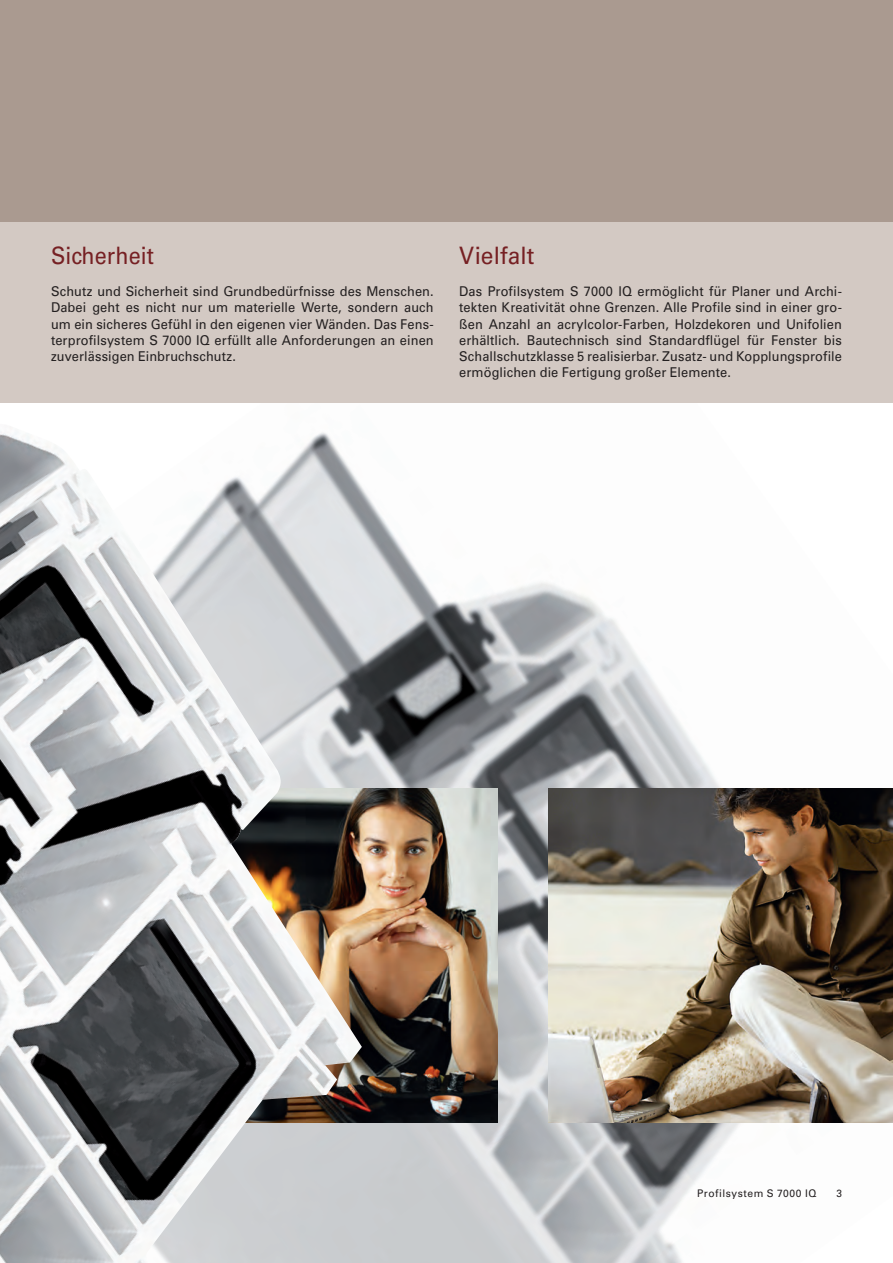
<style>
.page{position:relative;width:893px;height:1263px;background:#fff}
.page>*{position:absolute;margin:0;border:0;box-sizing:border-box;transform-origin:0 0}
.t1{font:24px "Univers LT";letter-spacing:.005em;color:#762023;scale:.9 1}
.t2{font:24px "Univers LT";letter-spacing:.005em;color:#762023;scale:.95 1}
.t3{font:13.5px/16px "Univers LT";letter-spacing:.01em;color:#231f20;text-align:justify;scale:.95 1}
.t4{font:10.5px "Univers LT";letter-spacing:.05em;color:#231f20}
.t5{font:10.5px "Univers LT";letter-spacing:.05em;color:#231f20;scale:.95 1}
</style>
<div class="page">
<img style="left:362px;top:487px;width:378px;height:776px">
<div style="left:0;top:0;width:893px;height:403px;background:#aa9a90"></div>
<img style="left:362px;top:788px;width:135px;height:335px">
<img style="left:549px;top:788px;width:344px;height:335px">
<img style="left:0;top:431px;width:362px;height:832px">
<div style="left:0;top:223px;width:893px;height:180px;background:#d3c9c3"></div>
<h1 class="t1" style="left:51px;top:241px;width:116px">Sicherheit</h1>
<p class="t3" style="left:51px;top:284px;width:404px">Schutz und Sicherheit sind Grundbedürfnisse des Menschen.<br>Dabei geht es nicht nur um materielle Werte, sondern auch um ein sicheres Gefühl in den eigenen vier Wänden. Das Fens&shy;terprofilsystem S 7000 IQ erfüllt alle Anforderungen an einen zuverlässigen Einbruchschutz.</p>
<h1 class="t2" style="left:459px;top:241px;width:81px">Vielfalt</h1>
<p class="t3" style="left:459px;top:284px;width:404px">Das Profilsystem S 7000 IQ ermöglicht für Planer und Archi&shy;tekten Kreativität ohne Grenzen. Alle Profile sind in einer gro&shy;ßen Anzahl an acrylcolor-Farben, Holzdekoren und Unifolien erhältlich. Bautechnisch sind Standardflügel für Fenster bis Schallschutzklasse 5 realisierbar. Zusatz- und Kopplungsprofile ermöglichen die Fertigung großer Elemente.</p>
<p class="t4" style="left:697px;top:1187px;width:121px">Profilsystem S 7000 IQ</p>
<p class="t5" style="left:836px;top:1187px;width:7px">3</p>
</div>
